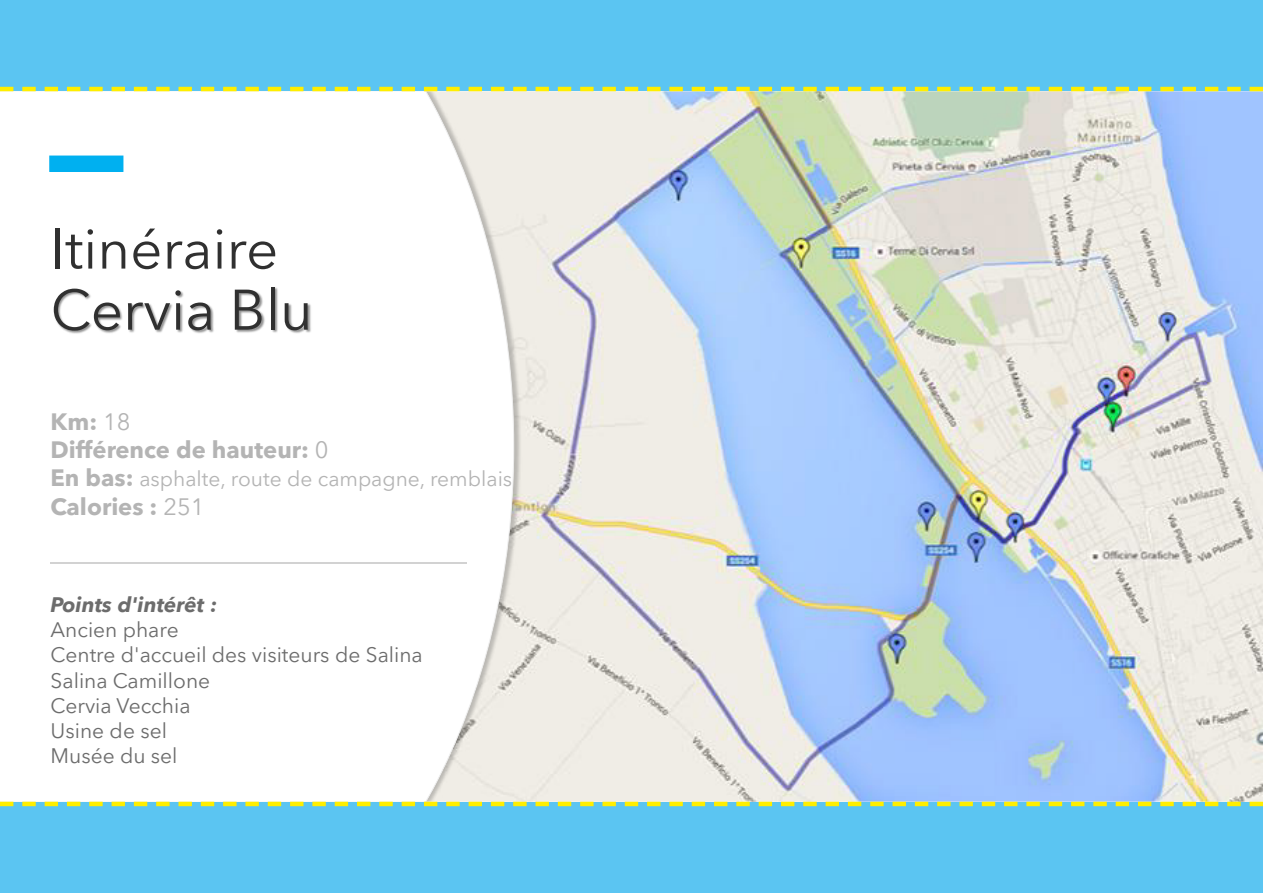
<style>
.page{position:relative;width:1263px;height:893px;background:#5bc5f2}
.page>*{position:absolute;margin:0;border:0;box-sizing:border-box;transform-origin:0 0}
.t1{font:56.55px/61.1px "Avenir Next LT Pro";color:#303030}
.t2{font:700 23.7px/28.3px "Avenir Next LT Pro";color:#b4b4b4}
.t3{font:21px/25.2px "Avenir Next LT Pro";color:#6c6c6c}
.t4{font:21px "Avenir Next LT Pro";color:#b4b4b4}
.t5{font:italic 700 21px "Avenir Next LT Pro";color:#6c6c6c}
.s1{font-weight:400}
.s2{font-weight:700;font-size:23.7px}
</style>
<div class="page">
<img style="left:523px;top:91px;width:740px;height:711px">
<img style="left:515px;top:91px;width:8px;height:711px">
<div style="left:0;top:91px;width:513px;height:711px;background:#fff"></div>
<img style="left:16px;top:258px;width:335px;height:124px">
<hr style="left:50px;top:562px;width:417px;height:2px;background:#d2d2d2">
<div style="left:50px;top:156px;width:73px;height:15px;background:#00b0f0"></div>
<div style="left:49px;top:156px;width:74px;height:16px;border:1px solid #00b0f0"></div>
<svg style="left:0;top:87px;width:1263px;height:4px"></svg>
<svg style="left:0;top:802px;width:1263px;height:4px"></svg>
<h1 class="t1" style="left:51px;top:218px;width:264px">Itinéraire<br>Cervia Blu</h1>
<p class="t2" style="left:51px;top:407px;width:280px">Km: <span class="s1">18<br></span>Différence de hauteur: <span class="s1">0</span></p>
<p class="t4" style="left:51px;top:467px;width:463px"><span class="s2">En bas:</span> asphalte, route de campagne, remblais</p>
<p class="t2" style="left:51px;top:492px;width:156px">Calories : <span class="s1">251</span></p>
<p class="t5" style="left:51px;top:592px;width:168px">Points d'intérêt :</p>
<p class="t3" style="left:51px;top:617px;width:374px">Ancien phare<br>Centre d'accueil des visiteurs de Salina<br>Salina Camillone<br>Cervia Vecchia<br>Usine de sel<br>Musée du sel</p>
</div>
